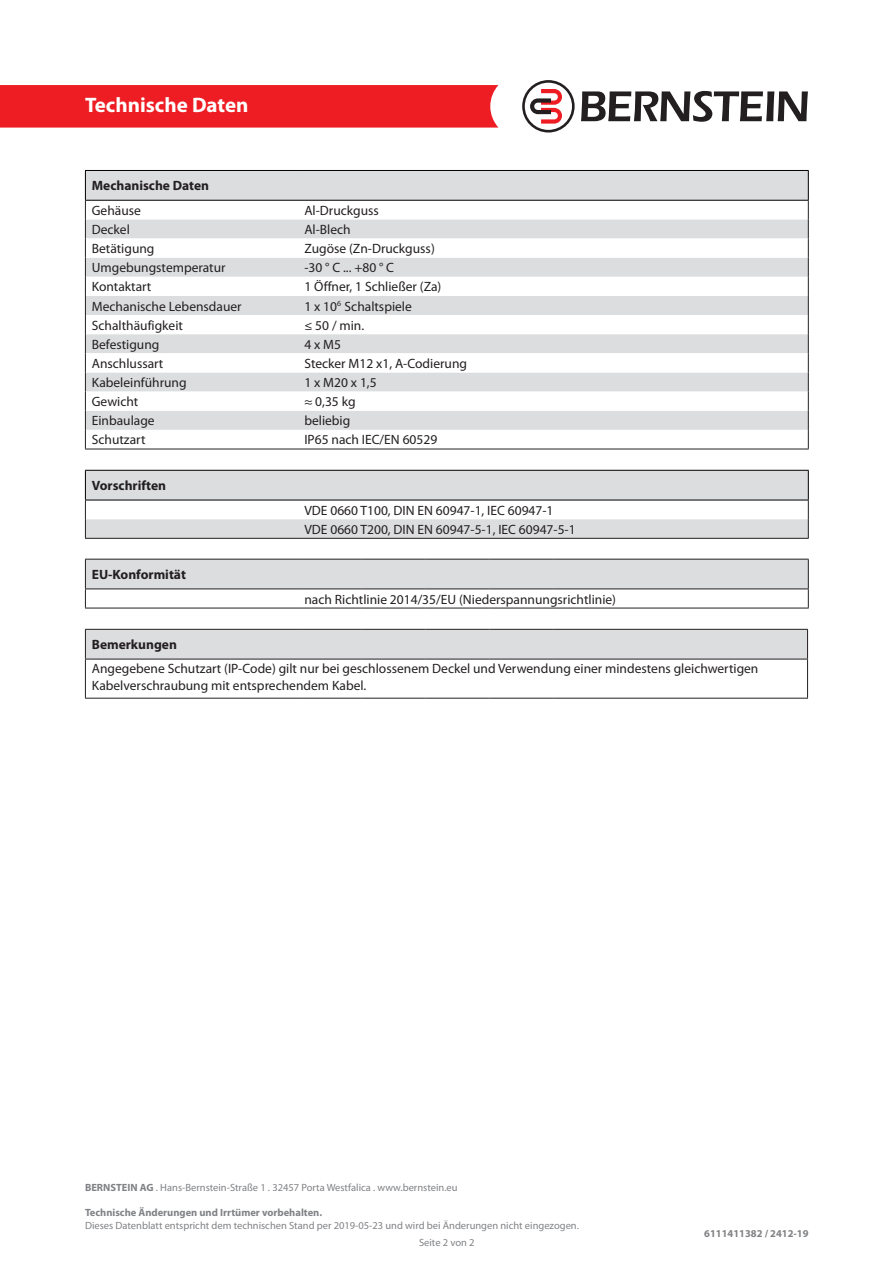
<style>
.page{position:relative;width:893px;height:1263px;background:#fff}
.page>*{position:absolute;margin:0;border:0;box-sizing:border-box;transform-origin:0 0}
.t1{font:700 21px "Myriad Pro";color:#fff}
.t2{font:13.5px/16.2px "Myriad Pro";color:#231f20}
.t3{font:700 13.5px "Myriad Pro";color:#231f20}
.t4{font:10.5px "Myriad Pro";color:#808285}
.t5{font:700 10.5px "Myriad Pro";color:#808285}
.s1{font-weight:700}
</style>
<div class="page">
<div style="left:0;top:85px;width:498px;height:43px;background:#ee1d23"></div>
<svg style="left:581px;top:91px;width:227px;height:31px"></svg>
<svg style="left:522px;top:80px;width:53px;height:53px"></svg>
<div style="left:86px;top:171px;width:722px;height:29px;background:#dcdddf"></div>
<svg style="left:86px;top:201px;width:722px;height:248px"></svg>
<hr style="left:85px;top:170px;width:213px;height:1px;background:#000">
<svg style="left:85px;top:171px;width:1px;height:278px"></svg>
<hr style="left:298px;top:170px;width:511px;height:1px;background:#000">
<svg style="left:808px;top:171px;width:1px;height:278px"></svg>
<hr style="left:85px;top:200px;width:213px;height:1px;background:#000">
<hr style="left:298px;top:200px;width:511px;height:1px;background:#000">
<hr style="left:85px;top:449px;width:213px;height:1px;background:#231f20">
<hr style="left:298px;top:449px;width:511px;height:1px;background:#231f20">
<hr style="left:85px;top:470px;width:213px;height:1px;background:#000">
<hr style="left:298px;top:470px;width:511px;height:1px;background:#000">
<svg style="left:85px;top:471px;width:724px;height:67px"></svg>
<hr style="left:85px;top:538px;width:213px;height:1px;background:#231f20">
<hr style="left:298px;top:538px;width:511px;height:1px;background:#231f20">
<div style="left:85px;top:630px;width:723px;height:29px;background:#dcdddf"></div>
<hr style="left:85px;top:659px;width:1px;height:39px;background:#231f20">
<hr style="left:807px;top:659px;width:1px;height:39px;background:#231f20">
<hr style="left:85px;top:629px;width:213px;height:1px;background:#231f20">
<hr style="left:298px;top:629px;width:64px;height:1px;background:#231f20">
<hr style="left:362px;top:629px;width:64px;height:1px;background:#231f20">
<hr style="left:426px;top:629px;width:63px;height:1px;background:#231f20">
<hr style="left:489px;top:629px;width:64px;height:1px;background:#231f20">
<hr style="left:553px;top:629px;width:255px;height:1px;background:#231f20">
<hr style="left:85px;top:659px;width:213px;height:1px;background:#231f20">
<hr style="left:298px;top:659px;width:64px;height:1px;background:#231f20">
<hr style="left:362px;top:659px;width:64px;height:1px;background:#231f20">
<hr style="left:426px;top:659px;width:63px;height:1px;background:#231f20">
<hr style="left:489px;top:659px;width:64px;height:1px;background:#231f20">
<hr style="left:553px;top:659px;width:255px;height:1px;background:#231f20">
<hr style="left:85px;top:698px;width:213px;height:1px;background:#231f20">
<hr style="left:298px;top:698px;width:64px;height:1px;background:#231f20">
<hr style="left:362px;top:698px;width:64px;height:1px;background:#231f20">
<hr style="left:426px;top:698px;width:63px;height:1px;background:#231f20">
<hr style="left:489px;top:698px;width:64px;height:1px;background:#231f20">
<hr style="left:553px;top:698px;width:255px;height:1px;background:#231f20">
<svg style="left:85px;top:560px;width:724px;height:48px"></svg>
<hr style="left:85px;top:559px;width:213px;height:1px;background:#231f20">
<hr style="left:298px;top:559px;width:64px;height:1px;background:#231f20">
<hr style="left:362px;top:559px;width:64px;height:1px;background:#231f20">
<hr style="left:426px;top:559px;width:63px;height:1px;background:#231f20">
<hr style="left:489px;top:559px;width:64px;height:1px;background:#231f20">
<hr style="left:553px;top:559px;width:256px;height:1px;background:#231f20">
<hr style="left:85px;top:588px;width:213px;height:1px;background:#231f20">
<hr style="left:298px;top:588px;width:64px;height:1px;background:#231f20">
<hr style="left:362px;top:588px;width:64px;height:1px;background:#231f20">
<hr style="left:426px;top:588px;width:63px;height:1px;background:#231f20">
<hr style="left:489px;top:588px;width:64px;height:1px;background:#231f20">
<hr style="left:553px;top:588px;width:256px;height:1px;background:#231f20">
<hr style="left:85px;top:608px;width:213px;height:1px;background:#231f20">
<hr style="left:298px;top:608px;width:64px;height:1px;background:#231f20">
<hr style="left:362px;top:608px;width:64px;height:1px;background:#231f20">
<hr style="left:426px;top:608px;width:63px;height:1px;background:#231f20">
<hr style="left:489px;top:608px;width:64px;height:1px;background:#231f20">
<hr style="left:553px;top:608px;width:256px;height:1px;background:#231f20">
<h1 class="t1" style="left:85px;top:91px;width:165px">Technische Daten</h1>
<p class="t3" style="left:92px;top:177px;width:119px">Mechanische Daten</p>
<p class="t2" style="left:92px;top:202px;width:51px">Gehäuse</p>
<p class="t2" style="left:304px;top:202px;width:76px">Al-Druckguss</p>
<p class="t2" style="left:92px;top:221px;width:40px">Deckel</p>
<p class="t2" style="left:304px;top:221px;width:48px">Al-Blech</p>
<p class="t2" style="left:92px;top:240px;width:64px">Betätigung</p>
<p class="t2" style="left:304px;top:240px;width:132px">Zugöse (Zn-Druckguss)</p>
<p class="t2" style="left:92px;top:259px;width:135px">Umgebungstemperatur</p>
<p class="t2" style="left:304px;top:259px;width:91px">-30 ° C ... +80 ° C</p>
<p class="t2" style="left:92px;top:279px;width:61px">Kontaktart</p>
<p class="t2" style="left:304px;top:279px;width:139px">1 Öffner, 1 Schließer (Za)</p>
<p class="t2" style="left:92px;top:298px;width:151px">Mechanische Lebensdauer</p>
<p class="t2" style="left:304px;top:298px;width:109px">1 x 10<sup>6</sup> Schaltspiele</p>
<p class="t2" style="left:92px;top:317px;width:93px">Schalthäufigkeit</p>
<p class="t2" style="left:304px;top:317px;width:61px">≤ 50 / min.</p>
<p class="t2" style="left:92px;top:336px;width:69px">Befestigung</p>
<p class="t2" style="left:304px;top:336px;width:38px">4 x M5</p>
<p class="t2" style="left:92px;top:355px;width:73px">Anschlussart</p>
<p class="t2" style="left:304px;top:355px;width:164px">Stecker M12 x1, A-Codierung</p>
<p class="t2" style="left:92px;top:374px;width:96px">Kabeleinführung</p>
<p class="t2" style="left:304px;top:374px;width:74px">1 x M20 x 1,5</p>
<p class="t2" style="left:92px;top:393px;width:48px">Gewicht</p>
<p class="t2" style="left:304px;top:393px;width:53px">≈ 0,35 kg</p>
<p class="t2" style="left:92px;top:412px;width:64px">Einbaulage</p>
<p class="t2" style="left:304px;top:412px;width:47px">beliebig</p>
<p class="t2" style="left:92px;top:431px;width:55px">Schutzart</p>
<p class="t2" style="left:304px;top:431px;width:134px">IP65 nach IEC/EN 60529</p>
<p class="t3" style="left:92px;top:477px;width:76px">Vorschriften</p>
<p class="t2" style="left:304px;top:502px;width:251px">VDE 0660 T100, DIN EN 60947-1, IEC 60947-1</p>
<p class="t2" style="left:304px;top:521px;width:273px">VDE 0660 T200, DIN EN 60947-5-1, IEC 60947-5-1</p>
<p class="t3" style="left:92px;top:566px;width:96px">EU-Konformität</p>
<p class="t2" style="left:304px;top:591px;width:313px">nach Richtlinie 2014/35/EU (Niederspannungsrichtlinie)</p>
<p class="t3" style="left:92px;top:636px;width:87px">Bemerkungen</p>
<p class="t2" style="left:92px;top:661px;width:668px">Angegebene Schutzart (IP-Code) gilt nur bei geschlossenem Deckel und Verwendung einer mindestens gleichwertigen<br>Kabelverschraubung mit entsprechendem Kabel.</p>
<p class="t4" style="left:85px;top:1181px;width:374px"><span class="s1">BERNSTEIN AG</span> . Hans-Bernstein-Straße 1 . 32457 Porta Westfalica . www.bernstein.eu</p>
<p class="t5" style="left:85px;top:1206px;width:239px">Technische Änderungen und Irrtümer vorbehalten.</p>
<p class="t4" style="left:85px;top:1219px;width:495px">Dieses Datenblatt entspricht dem technischen Stand per 2019-05-23 und wird bei Änderungen nicht eingezogen.</p>
<p class="t4" style="left:419px;top:1236px;width:57px">Seite 2 von 2</p>
<p class="t5" style="left:704px;top:1227px;width:106px">6111411382 / 2412-19</p>
</div>
